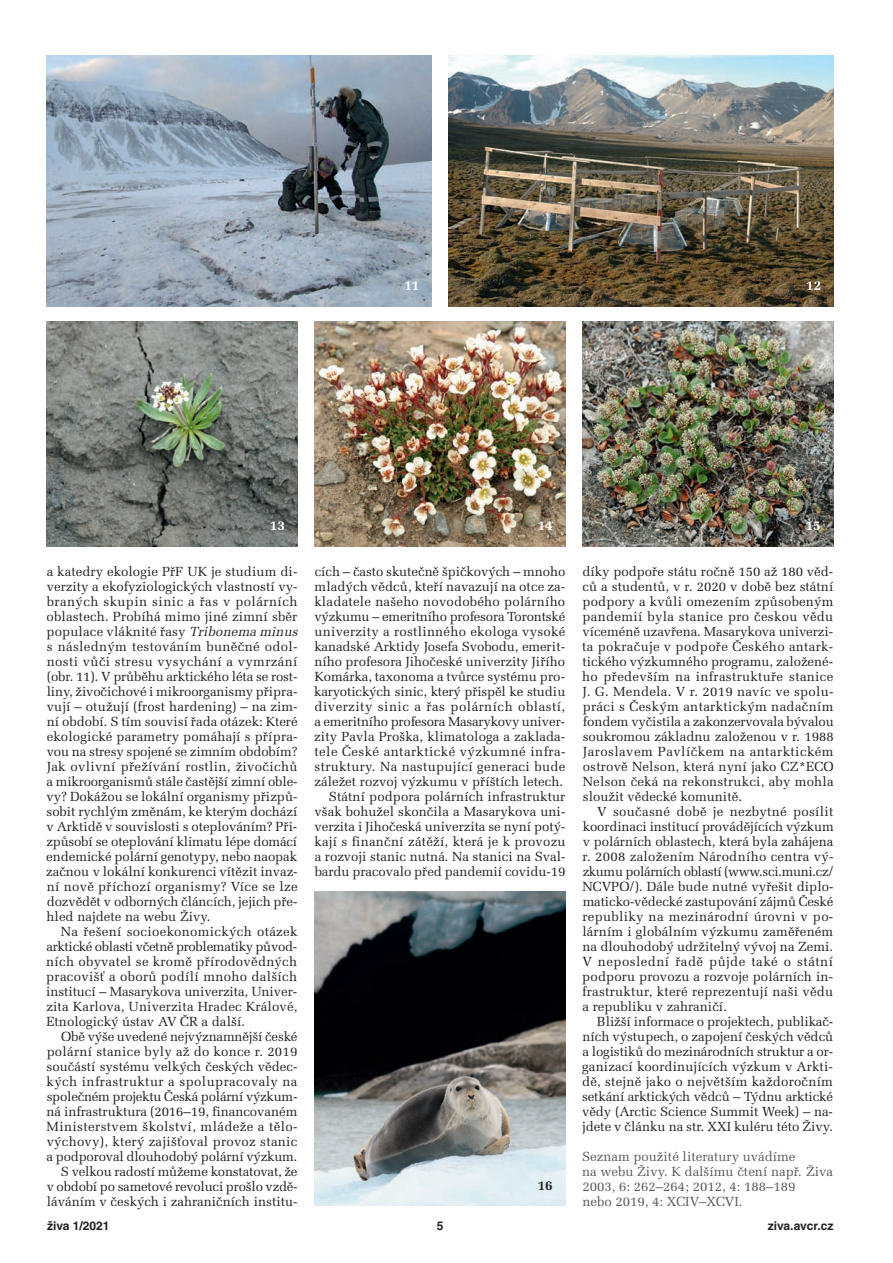
<style>
.page{position:relative;width:893px;height:1263px;background:#fff}
.page>*{position:absolute;margin:0;border:0;box-sizing:border-box;transform-origin:0 0}
.t1{font:700 13.5px "Melior CE";color:#fff}
.t2{font:700 13.5px "Melior CE";color:#231f20}
.t3{font:13.2px/15px "Melior CE";color:#231f20;text-align:justify}
.t4{font:13.2px/15px "Melior CE";color:#57585a}
.t5{font:700 12px "Helvetica CE";color:#231f20}
.s1{font-style:italic}
</style>
<div class="page">
<img style="left:449px;top:55px;width:384px;height:251px">
<img style="left:47px;top:55px;width:385px;height:251px">
<img style="left:47px;top:321px;width:251px;height:225px">
<img style="left:315px;top:322px;width:251px;height:224px">
<img style="left:583px;top:321px;width:250px;height:225px">
<img style="left:315px;top:891px;width:251px;height:315px">
<p class="t1" style="left:404px;top:281px;width:17px">11</p>
<p class="t1" style="left:806px;top:281px;width:17px">12</p>
<p class="t1" style="left:270px;top:521px;width:17px">13</p>
<p class="t1" style="left:538px;top:521px;width:17px">14</p>
<p class="t1" style="left:806px;top:520px;width:17px">15</p>
<p class="t3" style="left:46px;top:566px;width:255px;text-align:left">a katedry ekologie PřF UK je studium di - verzity a ekofyziologických vlastností vy - braných skupin sinic a řas v polárních oblastech. Probíhá mimo jiné zimní sběr populace vláknité řasy <span class="s1">Tribonema minus </span>s následným testováním buněčné odol&shy;nosti vůči stresu vysychání a vymrzání (obr. 11). V průběhu arktického léta se rost&shy;liny, živočichové i mikroorganismy připra&shy;vují – otužují (frost hardening) – na zim&shy;ní období. S tím souvisí řada otázek: Které ekologické parametry pomáhají s přípra&shy;vou na stresy spojené se zimním obdobím?<br>Jak ovlivní přežívání rostlin, živočichů a mikroorganismů stále častější zimní oble&shy;vy? Dokážou se lokální organismy přizpů&shy;sobit rychlým změnám, ke kterým do chází v Arktidě v souvislosti s oteplováním? Při&shy;způsobí se oteplování klimatu lépe domácí endemické polární genotypy, nebo naopak začnou v lokální konkurenci vítězit invaz&shy;ní nově příchozí organismy? Více se lze dozvědět v odborných článcích, jejich pře&shy;hled najdete na webu Živy.</p>
<p class="t3" style="left:46px;top:926px;width:253px;text-indent:15px">Na řešení socioekonomických otázek arktické oblasti včetně problematiky původ&shy;ních obyvatel se kromě přírodovědných pracovišť a oborů podílí mnoho dalších institucí – Masarykova univerzita, Univer&shy;zita Karlova, Univerzita Hradec Králové, Etnologický ústav AV ČR a další.</p>
<p class="t3" style="left:47px;top:1031px;width:253px;text-align:right">Obě výše uvedené nejvýznamnější české polární stanice byly až do konce r. 2019 součástí systému velkých českých vědec&shy;kých infrastruktur a spolupracovaly na společném projektu Česká polární výzkum&shy;ná infrastruktura (2016–19, financovaném Ministerstvem školství, mládeže a tělo - výchovy), který zajišťoval provoz stanic a podporoval dlouhodobý polární výzkum.<br>S velkou radostí můžeme konstatovat, že<br>v období po sametové revoluci prošlo vzdě&shy;láváním v českých i zahraničních institu-</p>
<p class="t3" style="left:314px;top:566px;width:253px;text-align:right">cích – často skutečně špičkových – mnoho mladých vědců, kteří navazují na otce za - kladatele našeho novodobého polárního výzkumu – emeritního profesora Torontské univerzity a rostlinného ekologa vysoké kanadské Arktidy Josefa Svobodu, emerit&shy;ního profesora Jihočeské univerzity Jiřího Komárka, taxonoma a tvůrce systému pro&shy;karyotických sinic, který přispěl ke studiu diverzity sinic a řas polárních oblastí, a emeritního profesora Masarykovy univer&shy;zity Pavla Proška, klimatologa a zaklada&shy;tele České antarktické výzkumné infra&shy;struktury. Na nastupující generaci bude záležet rozvoj výzkumu v příštích letech.<br>Státní podpora polárních infrastruktur však bohužel skončila a Masarykova uni&shy;verzita i Jihočeská univerzita se nyní potý&shy;kají s finanční zátěží, která je k provozu a rozvoji stanic nutná. Na stanici na Sval&shy;bardu pracovalo před pandemií covidu-19</p>
<p class="t3" style="left:582px;top:566px;width:253px">díky podpoře státu ročně 150 až 180 věd&shy;ců a studentů, v r. 2020 v době bez státní podpory a kvůli omezením způsobeným pandemií byla stanice pro českou vědu víceméně uzavřena. Masarykova univerzi&shy;ta pokračuje v podpoře Českého antark - tického výzkumného programu, založené&shy;ho především na infrastruktuře stanice J. G. Mendela. V r. 2019 navíc ve spolu&shy;práci s Českým antarktickým nadačním fondem vyčistila a zakonzervovala bývalou soukromou základnu založenou v r. 1988<br>Jaroslavem Pavlíčkem na antarktickém ostrově Nelson, která nyní jako CZ*ECO Nelson čeká na rekonstrukci, aby mohla sloužit vědecké komunitě.</p>
<p class="t3" style="left:582px;top:806px;width:253px;text-indent:15px">V současné době je nezbytné posílit koordinaci institucí provádějících výzkum v polárních oblastech, která byla zahájena r. 2008 založením Národního centra vý - zkumu polárních oblastí (www.sci.muni.cz/ NCVPO/). Dále bude nutné vyřešit diplo&shy;maticko-vědecké zastupování zájmů České republiky na mezinárodní úrovni v po - lárním i globálním výzkumu zaměřeném na dlouhodobý udržitelný vývoj na Zemi.<br>V neposlední řadě půjde také o státní podporu provozu a rozvoje polárních in - frastruktur, které reprezentují naši vědu a republiku v zahraničí.</p>
<p class="t3" style="left:582px;top:1016px;width:253px;text-indent:15px">Bližší informace o projektech, publikač&shy;ních výstupech, o zapojení českých vědců a logistiků do mezinárodních struktur a or - ganizací koordinujících výzkum v Arkti&shy;dě, stejně jako o největším každoročním setkání arktických vědců – Týdnu arktické vědy (Arctic Science Summit Week) – na - jdete v článku na str. XXI kuléru této Živy.</p>
<p class="t4" style="left:582px;top:1151px;width:253px">Seznam použité literatury uvádíme<br>na webu Živy. K dalšímu čtení např. Živa 2003, 6: 262–264; 2012, 4: 188–189<br>nebo 2019, 4: XCIV–XCVI.</p>
<p class="t2" style="left:538px;top:1180px;width:17px">16</p>
<p class="t5" style="left:47px;top:1221px;width:64px">živa 1/2021</p>
<p class="t5" style="left:437px;top:1221px;width:8px">5</p>
<p class="t5" style="left:768px;top:1221px;width:67px">ziva.avcr.cz</p>
</div>
